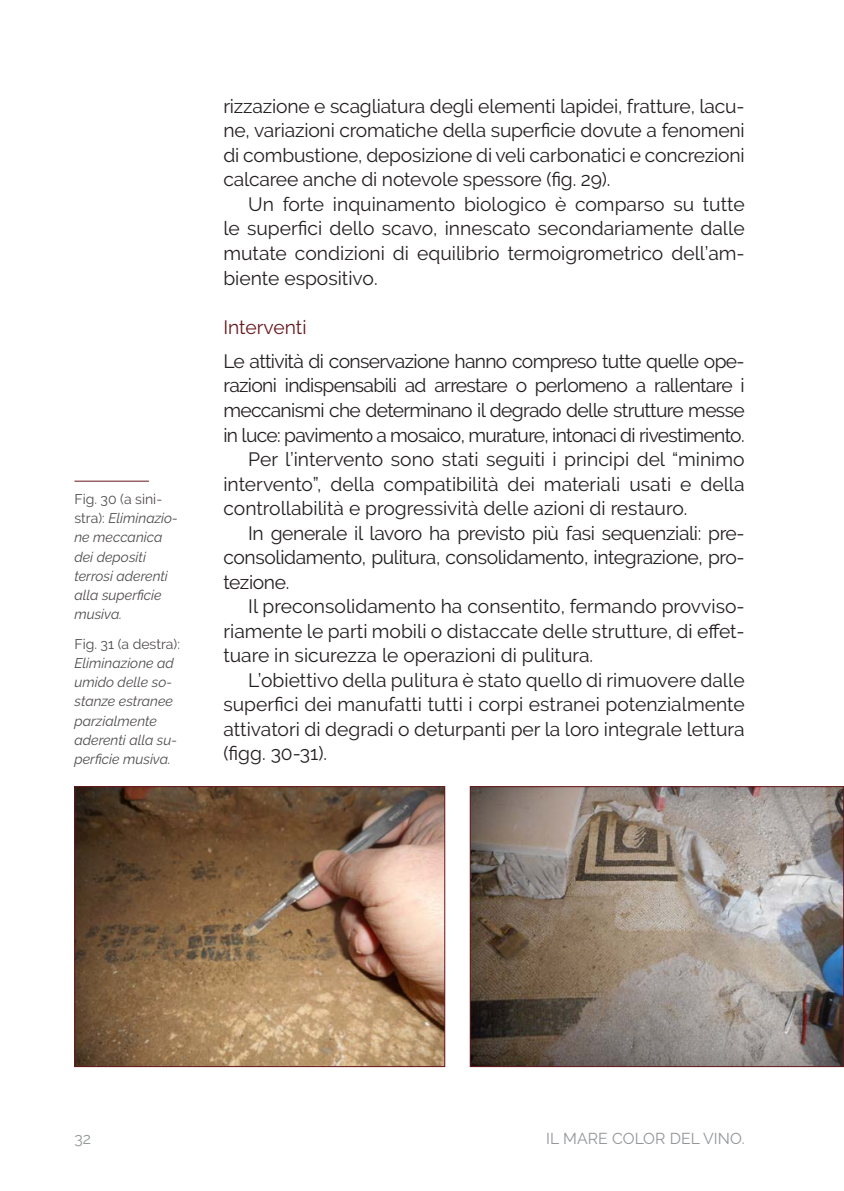
<style>
.page{position:relative;width:844px;height:1191px;background:#fff}
.page>*{position:absolute;margin:0;border:0;box-sizing:border-box;transform-origin:0 0}
.No_Spacing{font:19.25px/24.5px "Raleway";letter-spacing:-.005em;color:#231f20;text-align:justify}
.t1{font:19.25px "Raleway";color:#68171d}
.t2{font:15.75px "Raleway";letter-spacing:.005em;color:#939598}
.t3{font:italic 14px/19.2px "Raleway";color:#231f20}
.t4{font:14px "Raleway";color:#231f20}
.s1{font-style:normal}
</style>
<div class="page">
<img style="left:77px;top:788px;width:366px;height:276px">
<div style="left:75px;top:786px;width:370px;height:280px;border:1px solid #68171d"></div>
<img style="left:472px;top:788px;width:369px;height:276px">
<div style="left:470px;top:786px;width:373px;height:280px;border:1px solid #68171d"></div>
<hr style="left:74px;top:481px;width:75px;height:1px;background:#68171d">
<p class="t3" style="left:74px;top:489px;width:105px"><span class="s1">Fig. 30 (a sini&shy;stra):</span> Eliminazio&shy;ne meccanica dei depositi terrosi aderenti alla superficie musiva.</p>
<p class="t4" style="left:74px;top:635px;width:107px">Fig. 31 (a destra):</p>
<p class="t3" style="left:74px;top:653px;width:104px">Eliminazione ad umido delle so&shy;stanze estranee parzialmente aderenti alla su&shy;perficie musiva.</p>
<p class="No_Spacing" style="left:223px;top:94px;width:522px">rizzazione e scagliatura degli elementi lapidei, fratture, lacu&shy;ne, variazioni cromatiche della superficie dovute a fenomeni di combustione, deposizione di veli carbonatici e concrezioni calcaree anche di notevole spessore (fig. 29).</p>
<p class="No_Spacing" style="left:223px;top:192px;width:522px;text-indent:25px">Un forte inquinamento biologico è comparso su tutte le superfici dello scavo, innescato secondariamente dalle mutate condizioni di equilibrio termoigrometrico dell’am&shy;biente espositivo.</p>
<p class="t1" style="left:223px;top:315px;width:85px">Interventi</p>
<p class="No_Spacing" style="left:223px;top:349px;width:522px">Le attività di conservazione hanno compreso tutte quelle ope&shy;razioni indispensabili ad arrestare o perlomeno a rallentare i meccanismi che determinano il degrado delle strutture messe in luce: pavimento a mosaico, murature, intonaci di rivestimento.</p>
<p class="No_Spacing" style="left:223px;top:447px;width:522px;text-indent:25px">Per l’intervento sono stati seguiti i principi del “minimo intervento”, della compatibilità dei materiali usati e della controllabilità e progressività delle azioni di restauro.</p>
<p class="No_Spacing" style="left:223px;top:520px;width:522px;text-indent:25px">In generale il lavoro ha previsto più fasi sequenziali: pre&shy;consolidamento, pulitura, consolidamento, integrazione, pro&shy;tezione.</p>
<p class="No_Spacing" style="left:223px;top:594px;width:522px;text-indent:25px">Il preconsolidamento ha consentito, fermando provviso&shy;riamente le parti mobili o distaccate delle strutture, di effet&shy;tuare in sicurezza le operazioni di pulitura.</p>
<p class="No_Spacing" style="left:223px;top:667px;width:522px;text-indent:25px">L’obiettivo della pulitura è stato quello di rimuovere dalle superfici dei manufatti tutti i corpi estranei potenzialmente attivatori di degradi o deturpanti per la loro integrale lettura (figg. 30-31).</p>
<p class="t2" style="left:74px;top:1129px;width:18px">32</p>
<p class="t2" style="left:546px;top:1129px;width:200px">IL MARE COLOR DEL VINO.</p>
</div>
